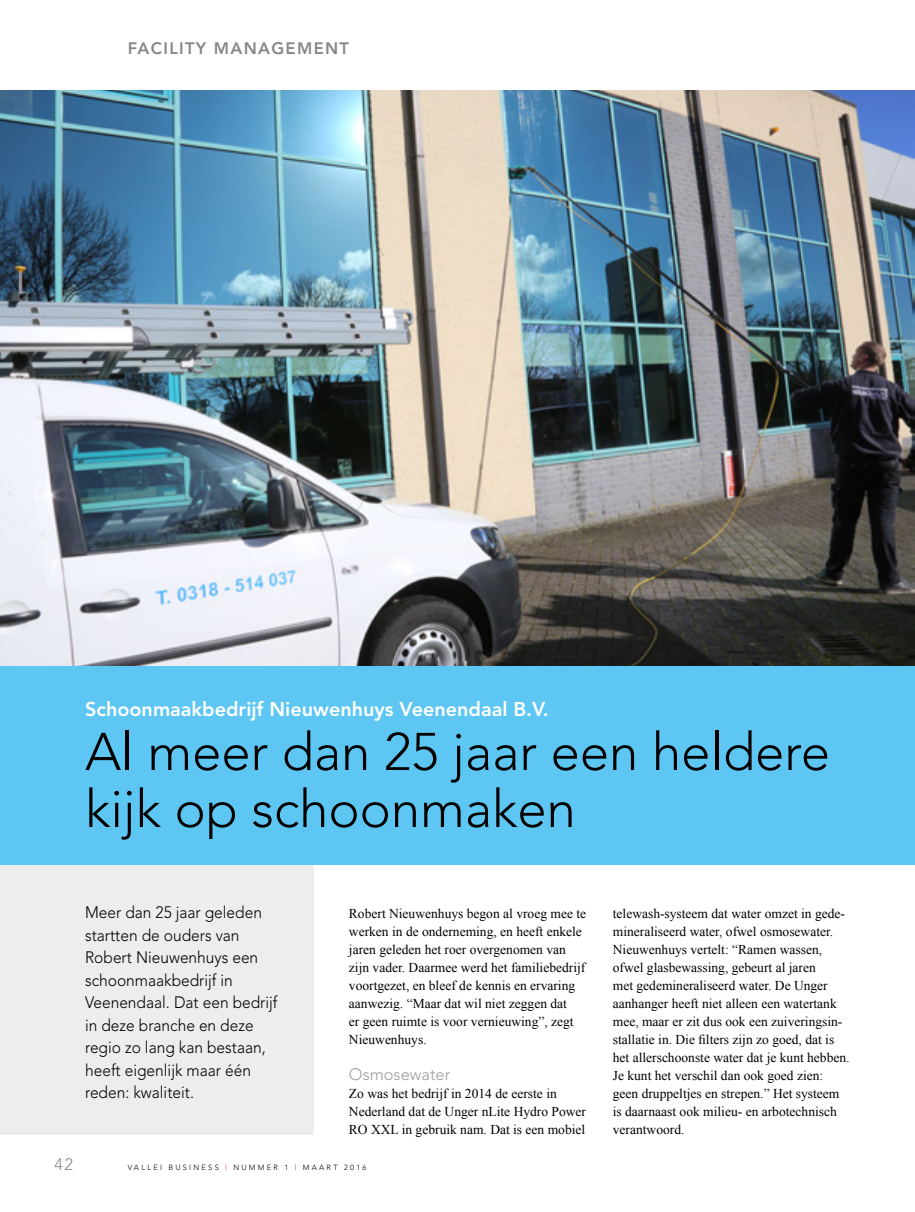
<style>
.page{position:relative;width:915px;height:1212px;background:#fff}
.page>*{position:absolute;margin:0;border:0;box-sizing:border-box;transform-origin:0 0}
.t1{font:300 52.5px/57px "Avenir";color:#000}
.t2{font:800 19.8px "Avenir";color:#fff}
.t3{font:300 16.5px/22.5px "Avenir";color:#000;scale:.94 1}
.t4{font:800 16.5px "Avenir";letter-spacing:.08em;color:#878787}
.t5{font:300 16.5px "Avenir";color:#9d9d9c}
.t6{font:300 16.5px "Avenir";color:#878787}
.t7{font:13.5px/18px "Times New Roman";color:#000}
.t8{font:300 7.5px "Avenir";letter-spacing:.3em;color:#000}
.s1{color:#d40f14}
</style>
<div class="page">
<img style="left:0;top:90px;width:914px;height:576px">
<div style="left:0;top:864px;width:313px;height:270px;background:#ededed"></div>
<div style="left:0;top:666px;width:914px;height:198px;background:#5dc6f2"></div>
<p class="t4" style="left:128px;top:39px;width:223px">FACILITY MANAGEMENT</p>
<h2 class="t2" style="left:85px;top:697px;width:465px">Schoonmaakbedrijf Nieuwenhuys Veenendaal B.V.</h2>
<h1 class="t1" style="left:85px;top:723px;width:746px">Al meer dan 25 jaar een heldere kijk op schoonmaken</h1>
<p class="t6" style="left:55px;top:1155px;width:20px">42</p>
<p class="t3" style="left:85px;top:901px;width:206px">Meer dan 25 jaar geleden startten de ouders van<br>Robert Nieuwenhuys een schoonmaakbedrijf in<br>Veenendaal. Dat een bedrijf in deze branche en deze regio zo lang kan bestaan, heeft eigenlijk maar één reden: kwaliteit.</p>
<p class="t7" style="left:349px;top:904px;width:238px">Robert Nieuwenhuys begon al vroeg mee te werken in de onderneming, en heeft enkele jaren geleden het roer overgenomen van zijn vader. Daarmee werd het familiebedrijf voortgezet, en bleef de kennis en ervaring aanwezig. “Maar dat wil niet zeggen dat<br>er geen ruimte is voor vernieuwing”, zegt Nieuwenhuys.</p>
<p class="t5" style="left:349px;top:1065px;width:103px">Osmosewater</p>
<p class="t7" style="left:349px;top:1084px;width:238px">Zo was het bedrijf in 2014 de eerste in<br>Nederland dat de Unger nLite Hydro Power<br>RO XXL in gebruik nam. Dat is een mobiel</p>
<p class="t8" style="left:128px;top:1163px;width:240px">VALLEI BUSINESS <span class="s1">|</span> NUMMER 1 <span class="s1">|</span> MAART 2016</p>
<p class="t7" style="left:612px;top:904px;width:238px">telewash-systeem dat water omzet in gede&shy;mineraliseerd water, ofwel osmosewater.<br>Nieuwenhuys vertelt: “Ramen wassen, ofwel glasbewassing, gebeurt al jaren<br>met gedemineraliseerd water. De Unger aanhanger heeft niet alleen een watertank mee, maar er zit dus ook een zuiveringsin&shy;stallatie in. Die filters zijn zo goed, dat is het allerschoonste water dat je kunt hebben.<br>Je kunt het verschil dan ook goed zien: geen druppeltjes en strepen.” Het systeem is daarnaast ook milieu- en arbotechnisch verantwoord.</p>
</div>
